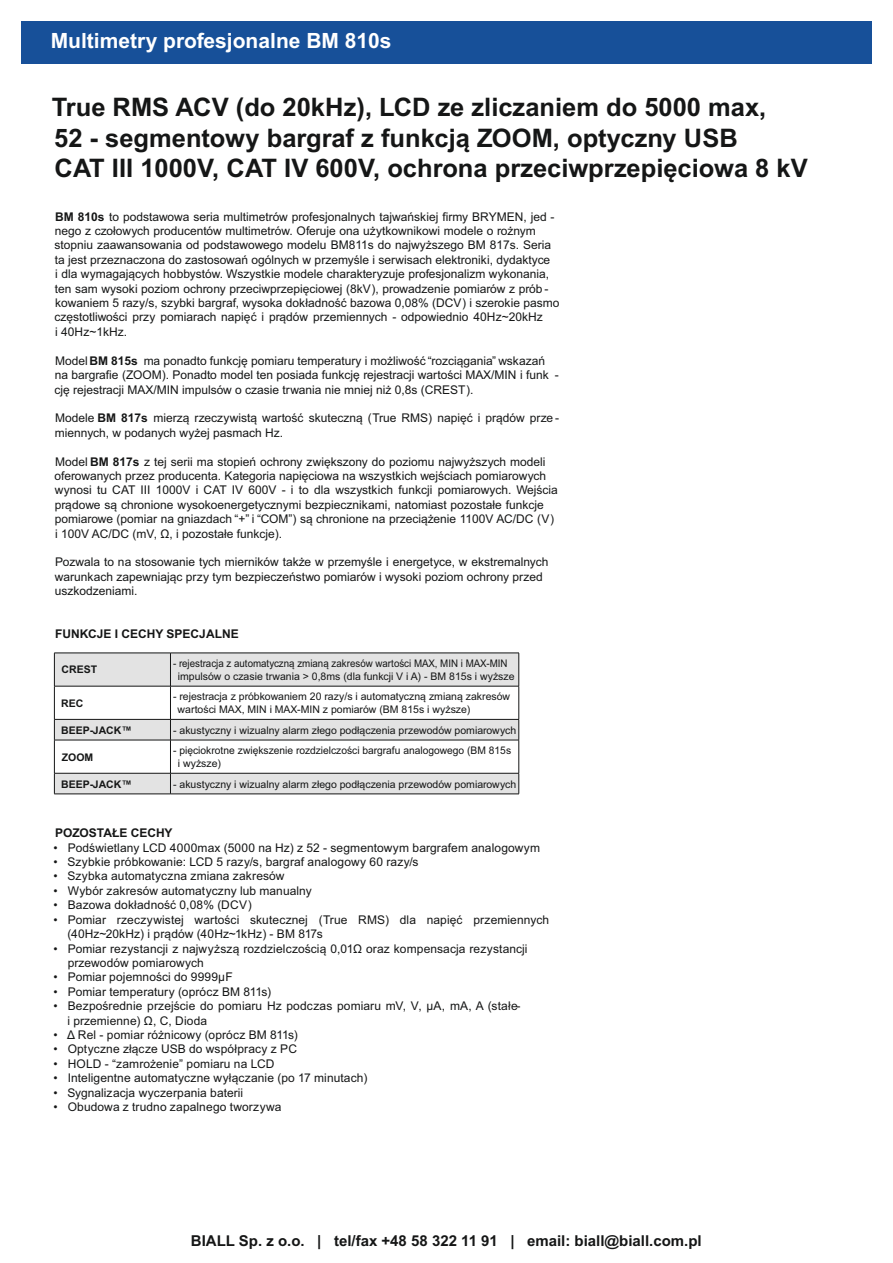
<style>
.page{position:relative;width:893px;height:1263px;background:#fff}
.page>*{position:absolute;margin:0;border:0;box-sizing:border-box;transform-origin:0 0}
.t1{font:700 25.5px/30.6px "Arial";color:#151616}
.t2{font:700 21px "Arial";color:#fff}
.t3{font:700 15px "Arial";color:#151616}
.t4{font:12px/14.4px "Arial";color:#151616}
.t5{font:700 12px "Arial";color:#151616}
.t6{font:10.5px/12.6px "Arial";color:#151616}
.t7{font:10.5px/12.6px "Arial";color:#151616;scale:.93 1}
.t8{font:700 10.5px "Arial";color:#151616}
.s1{font-weight:700}
</style>
<div class="page">
<div style="left:21px;top:21px;width:851px;height:43px;background:#175099"></div>
<svg style="left:55px;top:654px;width:464px;height:140px;fill:#e3e3e3"></svg>
<hr style="left:54px;top:653px;width:116px;height:1px;background:#151616">
<hr style="left:54px;top:653px;width:1px;height:33px;background:#151616">
<hr style="left:170px;top:653px;width:349px;height:1px;background:#151616">
<hr style="left:170px;top:653px;width:1px;height:33px;background:#151616">
<hr style="left:519px;top:653px;width:1px;height:33px;background:#151616">
<hr style="left:54px;top:686px;width:116px;height:1px;background:#151616">
<hr style="left:54px;top:686px;width:1px;height:33px;background:#151616">
<hr style="left:170px;top:686px;width:349px;height:1px;background:#151616">
<hr style="left:170px;top:686px;width:1px;height:33px;background:#151616">
<hr style="left:519px;top:686px;width:1px;height:33px;background:#151616">
<hr style="left:54px;top:719px;width:116px;height:1px;background:#151616">
<svg style="left:54px;top:719px;width:1px;height:21px"></svg>
<hr style="left:170px;top:719px;width:349px;height:1px;background:#151616">
<svg style="left:170px;top:719px;width:1px;height:21px"></svg>
<svg style="left:519px;top:719px;width:1px;height:21px"></svg>
<hr style="left:54px;top:740px;width:116px;height:1px;background:#151616">
<hr style="left:54px;top:740px;width:1px;height:33px;background:#151616">
<hr style="left:170px;top:740px;width:349px;height:1px;background:#151616">
<hr style="left:170px;top:740px;width:1px;height:33px;background:#151616">
<hr style="left:519px;top:740px;width:1px;height:33px;background:#151616">
<hr style="left:54px;top:773px;width:116px;height:1px;background:#151616">
<svg style="left:54px;top:773px;width:1px;height:21px"></svg>
<hr style="left:170px;top:773px;width:349px;height:1px;background:#151616">
<svg style="left:170px;top:773px;width:1px;height:21px"></svg>
<svg style="left:519px;top:773px;width:1px;height:21px"></svg>
<hr style="left:54px;top:794px;width:116px;height:1px;background:#151616">
<hr style="left:170px;top:794px;width:349px;height:1px;background:#151616">
<h2 class="t2" style="left:51px;top:33px;width:342px">Multimetry profesjonalne BM 810s</h2>
<h1 class="t1" style="left:52px;top:94px;width:757px">True RMS ACV (do 20kHz), LCD ze zliczaniem do 5000 max,<br>52 - segmentowy bargraf z funkcją ZOOM, optyczny USB<br>CAT III 1000V, CAT IV 600V, ochrona przeciwprzepięciowa 8 kV</h1>
<p class="t4" style="left:54px;top:210px;width:506px"><span class="s1">BM 810s</span> to podstawowa seria multimetrów profesjonalnych tajwańskiej firmy BRYMEN, jed - nego z czołowych producentów multimetrów. Oferuje ona użytkownikowi modele o rożnym stopniu zaawansowania od podstawowego modelu BM811s do najwyższego BM 817s. Seria ta jest przeznaczona do zastosowań ogólnych w przemyśle i serwisach elektroniki, dydaktyce<br>i dla wymagających hobbystów. Wszystkie modele charakteryzuje profesjonalizm wykonania, ten sam wysoki poziom ochrony przeciwprzepięciowej (8kV), prowadzenie pomiarów z prób - kowaniem 5 razy/s, szybki bargraf, wysoka dokładność bazowa 0,08% (DCV) i szerokie pasmo częstotliwości przy pomiarach napięć i prądów przemiennych - odpowiednio 40Hz~20kHz<br>i 40Hz~1kHz.</p>
<p class="t4" style="left:55px;top:354px;width:506px">Model <span class="s1">BM 815s</span> ma ponadto funkcję pomiaru temperatury i możliwość “rozciągania” wskazań na bargrafie (ZOOM). Ponadto model ten posiada funkcję rejestracji wartości MAX/MIN i funk - cję rejestracji MAX/MIN impulsów o czasie trwania nie mniej niż 0,8s (CREST).</p>
<p class="t4" style="left:55px;top:412px;width:506px">Modele <span class="s1">BM 817s</span> mierzą rzeczywistą wartość skuteczną (True RMS) napięć i prądów prze - miennych, w podanych wyżej pasmach Hz.</p>
<p class="t4" style="left:55px;top:455px;width:505px">Model <span class="s1">BM 817s</span> z tej serii ma stopień ochrony zwiększony do poziomu najwyższych modeli oferowanych przez producenta. Kategoria napięciowa na wszystkich wejściach pomiarowych wynosi tu CAT III 1000V i CAT IV 600V - i to dla wszystkich funkcji pomiarowych. Wejścia prądowe są chronione wysokoenergetycznymi bezpiecznikami, natomiast pozostałe funkcje pomiarowe (pomiar na gniazdach “+” i “COM”) są chronione na przeciążenie 1100V AC/DC (V) i 100V AC/DC (mV, Ω, i pozostałe funkcje).</p>
<p class="t4" style="left:55px;top:556px;width:495px">Pozwala to na stosowanie tych mierników także w przemyśle i energetyce, w ekstremalnych warunkach zapewniając przy tym bezpieczeństwo pomiarów i wysoki poziom ochrony przed uszkodzeniami.</p>
<p class="t5" style="left:55px;top:630px;width:185px">FUNKCJE I CECHY SPECJALNE</p>
<p class="t8" style="left:62px;top:666px;width:37px">CREST</p>
<p class="t7" style="left:178px;top:658px;width:364px;text-indent:-5px">- rejestracja z automatyczną zmianą zakresów wartości MAX, MIN i MAX-MIN impulsów o czasie trwania &gt; 0,8ms (dla funkcji V i A) - BM 815s i wyższe</p>
<p class="t8" style="left:61px;top:699px;width:24px">REC</p>
<p class="t6" style="left:178px;top:691px;width:334px;text-indent:-5px">- rejestracja z próbkowaniem 20 razy/s i automatyczną zmianą zakresów wartości MAX, MIN i MAX-MIN z pomiarów (BM 815s i wyższe)</p>
<p class="t8" style="left:61px;top:726px;width:72px">BEEP-JACK™</p>
<p class="t6" style="left:173px;top:725px;width:345px">- akustyczny i wizualny alarm złego podłączenia przewodów pomiarowych</p>
<p class="t8" style="left:62px;top:753px;width:33px">ZOOM</p>
<p class="t6" style="left:178px;top:745px;width:335px;text-indent:-5px">- pięciokrotne zwiększenie rozdzielczości bargrafu analogowego (BM 815s i wyższe)</p>
<p class="t8" style="left:61px;top:780px;width:72px">BEEP-JACK™</p>
<p class="t6" style="left:173px;top:778px;width:345px">- akustyczny i wizualny alarm złego podłączenia przewodów pomiarowych</p>
<p class="t5" style="left:55px;top:828px;width:119px">POZOSTAŁE CECHY</p>
<p class="t4" style="left:54px;top:841px;width:488px">• Podświetlany LCD 4000max (5000 na Hz) z 52 - segmentowym bargrafem analogowym</p>
<p class="t4" style="left:54px;top:856px;width:366px">• Szybkie próbkowanie: LCD 5 razy/s, bargraf analogowy 60 razy/s</p>
<p class="t4" style="left:54px;top:870px;width:232px">• Szybka automatyczna zmiana zakresów</p>
<p class="t4" style="left:54px;top:884px;width:260px">• Wybór zakresów automatyczny lub manualny</p>
<p class="t4" style="left:54px;top:899px;width:200px">• Bazowa dokładność 0,08% (DCV)</p>
<p class="t4" style="left:67px;top:913px;width:483px;text-indent:-14px">• Pomiar rzeczywistej wartości skutecznej (True RMS) dla napięć przemiennych (40Hz~20kHz) i prądów (40Hz~1kHz) - BM 817s</p>
<p class="t4" style="left:68px;top:942px;width:461px;text-indent:-14px">• Pomiar rezystancji z najwyższą rozdzielczością 0,01Ω oraz kompensacja rezystancji przewodów pomiarowych</p>
<p class="t4" style="left:54px;top:971px;width:181px">• Pomiar pojemności do 9999μF</p>
<p class="t4" style="left:54px;top:985px;width:219px">• Pomiar temperatury (oprócz BM 811s)</p>
<p class="t4" style="left:68px;top:1000px;width:454px;text-indent:-14px">• Bezpośrednie przejście do pomiaru Hz podczas pomiaru mV, V, μA, mA, A (stałe&shy;i przemienne) Ω, C, Dioda</p>
<p class="t4" style="left:54px;top:1028px;width:246px">• Δ Rel - pomiar różnicowy (oprócz BM 811s)</p>
<p class="t4" style="left:54px;top:1043px;width:245px">• Optyczne złącze USB do współpracy z PC</p>
<p class="t4" style="left:54px;top:1057px;width:222px">• HOLD - “zamrożenie” pomiaru na LCD</p>
<p class="t4" style="left:54px;top:1072px;width:315px">• Inteligentne automatyczne wyłączanie (po 17 minutach)</p>
<p class="t4" style="left:54px;top:1086px;width:191px">• Sygnalizacja wyczerpania baterii</p>
<p class="t4" style="left:54px;top:1100px;width:229px">• Obudowa z trudno zapalnego tworzywa</p>
<p class="t3" style="left:191px;top:1235px;width:512px">BIALL Sp. z o.o. | tel/fax +48 58 322 11 91 | email: biall@biall.com.pl</p>
</div>
